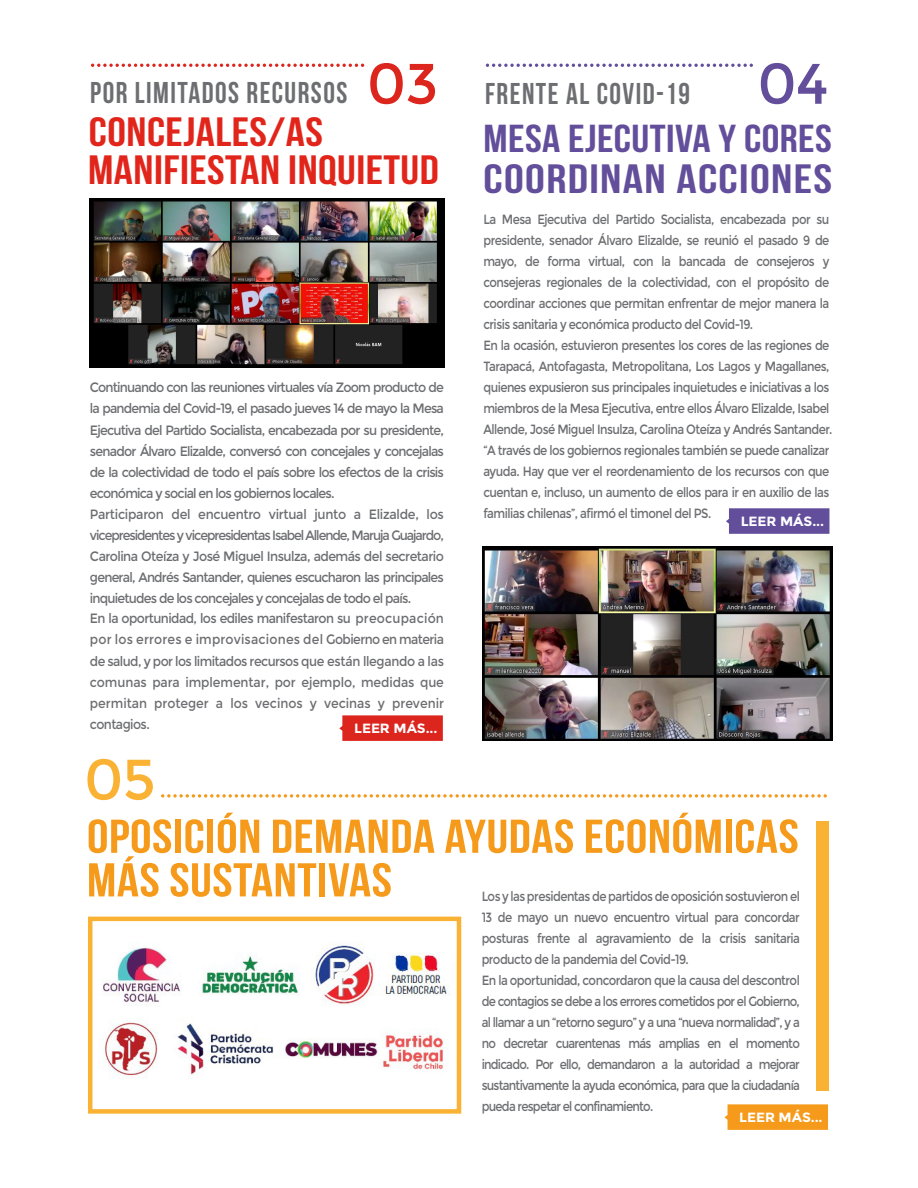
<style>
.page{position:relative;width:918px;height:1188px;background:#fff}
.page>*{position:absolute;margin:0;border:0;box-sizing:border-box;transform-origin:0 0}
.t1{font:57px "Montserrat";color:#624e9b}
.t2{font:57px "Montserrat";color:#f9b233}
.t3{font:47.4px/43.7px "Bebas Neue";letter-spacing:.01em;color:#f59a1a;scale:1.15 1}
.t4{font:40.95px/37.7px "Bebas Neue";letter-spacing:.01em;color:#e1251b;scale:1.15 1}
.t5{font:40.95px "Bebas Neue";letter-spacing:.025em;color:#624e9b;scale:1.22 1}
.t6{font:39px "Bebas Neue";letter-spacing:.01em;color:#624e9b;scale:1.15 1}
.t7{font:30px "Bebas Neue";letter-spacing:.05em;color:#6d6e71}
.t8{font:13.5px/21px "Montserrat";letter-spacing:-.065em;color:#6d6e71;scale:.93 1}
.t9{font:13.35px/21px "Montserrat";letter-spacing:-.045em;color:#6d6e71;scale:.87 1}
.t10{font:13.35px/21px "Montserrat";letter-spacing:-.065em;color:#6d6e71;scale:.87 1}
.t11{font:700 13.35px "Montserrat";letter-spacing:-.005em;color:#fff;scale:1.04 1}
.s1{font-family:"Montserrat";font-size:57px;color:#dc251d}
</style>
<div class="page">
<svg style="left:726px;top:508px;width:103px;height:26px;background:#68559f"></svg>
<div style="left:816px;top:821px;width:12px;height:270px;background:#f9b233"></div>
<svg style="left:91px;top:64px;width:273px;height:3px"></svg>
<svg style="left:724px;top:1104px;width:104px;height:26px;background:#f59e25"></svg>
<svg style="left:161px;top:794px;width:666px;height:4px"></svg>
<svg style="left:339px;top:715px;width:104px;height:26px;background:#dd2f28"></svg>
<svg style="left:486px;top:64px;width:267px;height:3px"></svg>
<img style="left:482px;top:547px;width:350px;height:194px">
<img style="left:90px;top:199px;width:355px;height:169px">
<img style="left:103px;top:942px;width:347px;height:64px">
<img style="left:104px;top:1022px;width:345px;height:55px">
<div style="left:88px;top:917px;width:373px;height:197px;border:4px solid #f9b233"></div>
<h1 class="t1" style="left:757px;top:51px;width:73px">04</h1>
<h3 class="t7" style="left:367px;top:77px;width:325px"><span class="s1">03</span> FRENTE AL COVID-19</h3>
<h3 class="t7" style="left:90px;top:76px;width:259px">POR LIMITADOS RECURSOS</h3>
<h3 class="t4" style="left:88px;top:113px;width:307px">CONCEJALES/AS<br>MANIFIESTAN INQUIETUD</h3>
<h3 class="t6" style="left:484px;top:118px;width:304px">MESA EJECUTIVA Y CORES</h3>
<h3 class="t5" style="left:484px;top:157px;width:287px">COORDINAN ACCIONES</h3>
<p class="t8" style="left:90px;top:377px;width:382px">Continuando con las reuniones virtuales vía Zoom producto de la pandemia del Covid-19, el pasado jueves 14 de mayo la Mesa Ejecutiva del Partido Socialista, encabezada por su presidente, senador Álvaro Elizalde, conversó con concejales y concejalas de la colectividad de todo el país sobre los efectos de la crisis económica y social en los gobiernos locales.<br>Participaron del encuentro virtual junto a Elizalde, los vicepresidentes y vicepresidentas Isabel Allende, Maruja Guajardo, Carolina Oteíza y José Miguel Insulza, además del secretario general, Andrés Santander, quienes escucharon las principales inquietudes de los concejales y concejalas de todo el país.<br>En la oportunidad, los ediles manifestaron su preocupación por los errores e improvisaciones del Gobierno en materia de salud, y por los limitados recursos que están llegando a las comunas para implementar, por ejemplo, medidas que permitan proteger a los vecinos y vecinas y prevenir contagios.</p>
<p class="t11" style="left:354px;top:721px;width:82px">LEER MÁS...</p>
<h1 class="t2" style="left:84px;top:747px;width:73px">05</h1>
<p class="t9" style="left:483px;top:209px;width:403px">La Mesa Ejecutiva del Partido Socialista, encabezada por su presidente, senador Álvaro Elizalde, se reunió el pasado 9 de mayo, de forma virtual, con la bancada de consejeros y consejeras regionales de la colectividad, con el propósito de coordinar acciones que permitan enfrentar de mejor manera la crisis sanitaria y económica producto del Covid-19.<br>En la ocasión, estuvieron presentes los cores de las regiones de Tarapacá, Antofagasta, Metropolitana, Los Lagos y Magallanes, quienes expusieron sus principales inquietudes e iniciativas a los miembros de la Mesa Ejecutiva, entre ellos Álvaro Elizalde, Isabel Allende, José Miguel Insulza, Carolina Oteíza y Andrés Santander. “A través de los gobiernos regionales también se puede canalizar ayuda. Hay que ver el reordenamiento de los recursos con que cuentan e, incluso, un aumento de ellos para ir en auxilio de las familias chilenas”, afirmó el timonel del PS.</p>
<p class="t11" style="left:741px;top:514px;width:82px">LEER MÁS...</p>
<h2 class="t3" style="left:87px;top:814px;width:620px">OPOSICIÓN DEMANDA AYUDAS ECONÓMICAS<br>MÁS SUSTANTIVAS</h2>
<p class="t10" style="left:482px;top:886px;width:367px">Los y las presidentas de partidos de oposición sostuvieron el 13 de mayo un nuevo encuentro virtual para concordar posturas frente al agravamiento de la crisis sanitaria producto de la pandemia del Covid-19.<br>En la oportunidad, concordaron que la causa del descontrol de contagios se debe a los errores cometidos por el Gobierno, al llamar a un “retorno seguro” y a una “nueva normalidad”, y a no decretar cuarentenas más amplias en el momento indicado. Por ello, demandaron a la autoridad a mejorar sustantivamente la ayuda económica, para que la ciudadanía pueda respetar el confinamiento.</p>
<p class="t11" style="left:739px;top:1110px;width:82px">LEER MÁS...</p>
</div>
